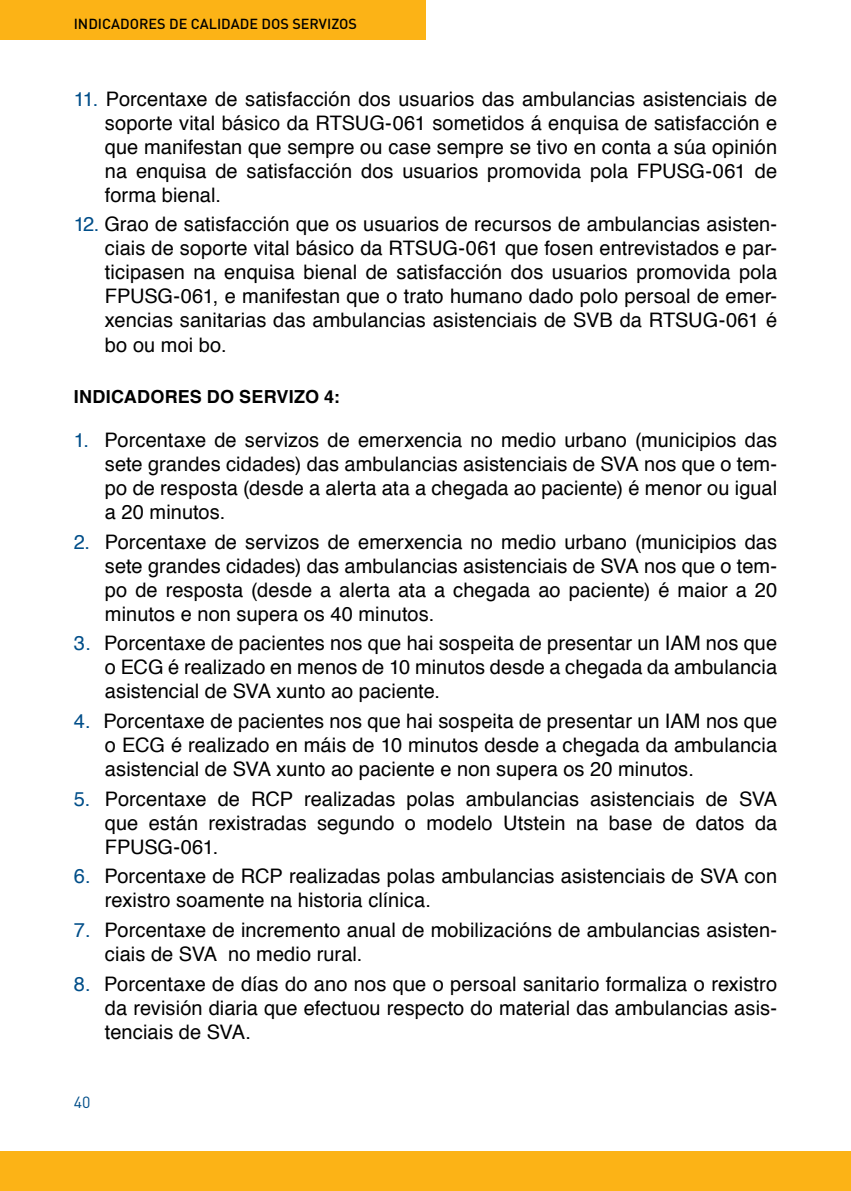
<style>
.page{position:relative;width:851px;height:1191px;background:#fff}
.page>*{position:absolute;margin:0;border:0;box-sizing:border-box;transform-origin:0 0}
.t1{font:20px/24px "Helvetica";letter-spacing:.005em;color:#000;text-align:justify}
.t2{font:700 18px "Helvetica";letter-spacing:.015em;color:#000}
.t3{font:16px "DIN";color:#004e89}
.t4{font:500 14.4px "DIN";color:#000}
.s1{color:#004e89}
</style>
<div class="page">
<div style="left:0;top:1151px;width:850px;height:40px;background:#fcb316"></div>
<div style="left:0;top:0;width:425px;height:40px;background:#fcb316"></div>
<p class="t4" style="left:74px;top:14px;width:285px">INDICADORES DE CALIDADE DOS SERVIZOS</p>
<p class="t1" style="left:105px;top:87px;width:673px;text-indent:-31px"><span class="s1">11.</span> Porcentaxe de satisfacción dos usuarios das ambulancias asistenciais de soporte vital básico da RTSUG-061 sometidos á enquisa de satisfacción e que manifestan que sempre ou case sempre se tivo en conta a súa opinión na enquisa de satisfacción dos usuarios promovida pola FPUSG-061 de forma bienal.</p>
<p class="t1" style="left:105px;top:213px;width:673px;text-indent:-31px"><span class="s1">12.</span> Grao de satisfacción que os usuarios de recursos de ambulancias asisten&shy;ciais de soporte vital básico da RTSUG-061 que fosen entrevistados e par&shy;ticipasen na enquisa bienal de satisfacción dos usuarios promovida pola FPUSG-061, e manifestan que o trato humano dado polo persoal de emer&shy;xencias sanitarias das ambulancias asistenciais de SVB da RTSUG-061 é bo ou moi bo.</p>
<p class="t2" style="left:74px;top:382px;width:267px">INDICADORES DO SERVIZO 4:</p>
<p class="t1" style="left:105px;top:428px;width:673px;text-indent:-31px"><span class="s1">1.</span> Porcentaxe de servizos de emerxencia no medio urbano (municipios das sete grandes cidades) das ambulancias asistenciais de SVA nos que o tem&shy;po de resposta (desde a alerta ata a chegada ao paciente) é menor ou igual a 20 minutos.</p>
<p class="t1" style="left:105px;top:530px;width:673px;text-indent:-31px"><span class="s1">2.</span> Porcentaxe de servizos de emerxencia no medio urbano (municipios das sete grandes cidades) das ambulancias asistenciais de SVA nos que o tem&shy;po de resposta (desde a alerta ata a chegada ao paciente) é maior a 20 minutos e non supera os 40 minutos.</p>
<p class="t1" style="left:105px;top:632px;width:673px;text-indent:-31px"><span class="s1">3.</span> Porcentaxe de pacientes nos que hai sospeita de presentar un IAM nos que o ECG é realizado en menos de 10 minutos desde a chegada da ambulancia asistencial de SVA xunto ao paciente.</p>
<p class="t1" style="left:105px;top:709px;width:673px;text-indent:-31px"><span class="s1">4.</span> Porcentaxe de pacientes nos que hai sospeita de presentar un IAM nos que o ECG é realizado en máis de 10 minutos desde a chegada da ambulancia asistencial de SVA xunto ao paciente e non supera os 20 minutos.</p>
<p class="t1" style="left:105px;top:787px;width:673px;text-indent:-31px"><span class="s1">5.</span> Porcentaxe de RCP realizadas polas ambulancias asistenciais de SVA que están rexistradas segundo o modelo Utstein na base de datos da FPUSG-061.</p>
<p class="t1" style="left:105px;top:865px;width:673px;text-indent:-31px"><span class="s1">6.</span> Porcentaxe de RCP realizadas polas ambulancias asistenciais de SVA con rexistro soamente na historia clínica.</p>
<p class="t1" style="left:105px;top:918px;width:673px;text-indent:-31px"><span class="s1">7.</span> Porcentaxe de incremento anual de mobilizacións de ambulancias asisten&shy;ciais de SVA no medio rural.</p>
<p class="t1" style="left:105px;top:972px;width:673px;text-indent:-31px"><span class="s1">8.</span> Porcentaxe de días do ano nos que o persoal sanitario formaliza o rexistro da revisión diaria que efectuou respecto do material das ambulancias asis&shy;tenciais de SVA.</p>
<p class="t3" style="left:74px;top:1092px;width:18px">40</p>
</div>
